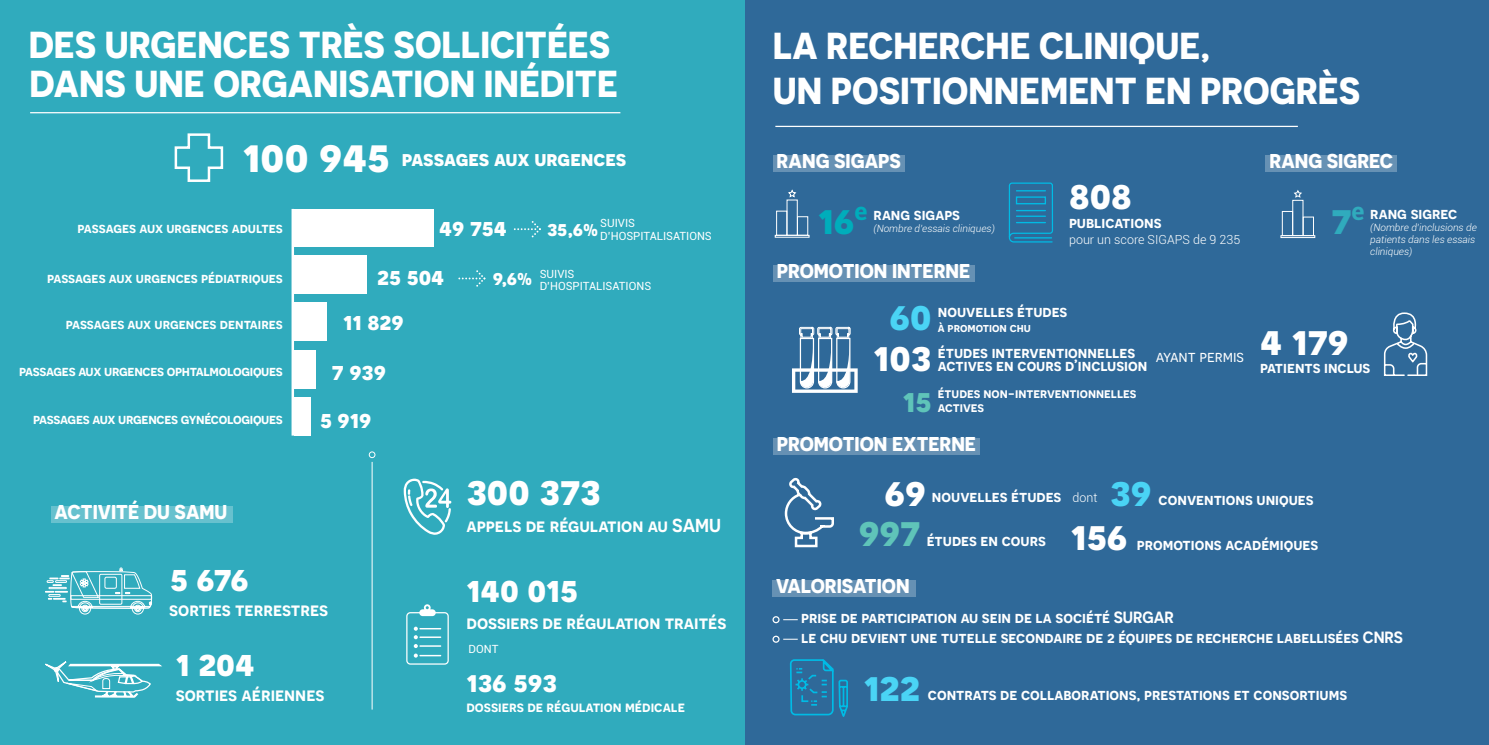
<style>
.page{position:relative;width:1489px;height:745px;background:#fff}
.page>*{position:absolute;margin:0;border:0;box-sizing:border-box;transform-origin:0 0}
.t1{font:700 47.5px "Novecentosans";color:#fff}
.t2{font:700 42.5px "Novecentosans";color:#fff}
.t3{font:700 42.5px "Novecentosans";color:#4ad4f5}
.t4{font:700 42.5px "Novecentosans";color:#5fc4b9}
.t5{font:700 42.5px "Novecentosans";color:#00adbb}
.t6{font:700 42.5px "Novecentosans";color:#30abbd}
.t7{font:700 37.5px "Novecentosans";color:#fff}
.t8{font:700 33.75px "Novecentosans";color:#5fc4b9}
.t9{font:700 30px "Novecentosans";color:#fff}
.t10{font:700 25px "Novecentosans";color:#fff}
.t11{font:700 21.25px "Novecentosans";color:#fff}
.t12{font:700 20px "Novecentosans";color:#fff}
.t13{font:600 18.75px "Novecentosans";color:#fff}
.t14{font:600 16.25px/13.8px "Novecentosans";color:#fff}
.t15{font:16.25px "Novecentosans";color:#fff}
.t16{font:600 15px "Novecentosans";color:#fff}
.t17{font:600 14.5px "Novecentosans";color:#fff}
.t18{font:600 14.5px "Novecentosans";letter-spacing:-.02em;color:#fff}
.t19{font:600 13.75px/13.8px "Novecentosans";color:#fff}
.t20{font:300 12.5px "Roboto";color:#fff}
.t21{font:600 12.5px "Novecentosans";color:#fff}
.t22{font:11.25px/12.5px "Roboto";color:#fff}
.t23{font:italic 300 10px/12px "Roboto";color:#fff}
</style>
<div class="page">
<div style="left:0;top:0;width:758px;height:744px;background:#30abbd"></div>
<hr style="left:30px;top:112px;width:590px;height:1px;background:#fff">
<svg style="left:403px;top:478px;width:48px;height:56px"></svg>
<svg style="left:174px;top:133px;width:50px;height:49px"></svg>
<hr style="left:372px;top:461px;width:1px;height:248px;background:#fff">
<div style="left:51px;top:506px;width:182px;height:16px;background:#67c1ce"></div>
<svg style="left:45px;top:567px;width:117px;height:131px"></svg>
<div style="left:406px;top:611px;width:43px;height:53px;border:1px solid #fff;border-radius:4px"></div>
<svg style="left:419px;top:604px;width:17px;height:11px"></svg>
<svg style="left:414px;top:626px;width:27px;height:21px"></svg>
<svg style="left:414px;top:653px;width:4px;height:4px"></svg>
<hr style="left:419px;top:654px;width:22px;height:2px;background:#fff">
<div style="left:294px;top:209px;width:139px;height:37px;background:#fff"></div>
<div style="left:294px;top:256px;width:72px;height:38px;background:#fff"></div>
<div style="left:294px;top:303px;width:33px;height:38px;background:#fff"></div>
<div style="left:294px;top:349px;width:22px;height:39px;background:#fff"></div>
<div style="left:294px;top:397px;width:16px;height:38px;background:#fff"></div>
<hr style="left:291px;top:209px;width:3px;height:226px;background:#fff">
<div style="left:745px;top:0;width:743px;height:744px;background:#2f6999"></div>
<hr style="left:775px;top:126px;width:522px;height:1px;background:#fff">
<svg style="left:1383px;top:312px;width:44px;height:64px"></svg>
<svg style="left:1008px;top:125px;width:45px;height:118px"></svg>
<div style="left:773px;top:265px;width:201px;height:16px;background:#6691b4"></div>
<div style="left:773px;top:155px;width:131px;height:16px;background:#6691b4"></div>
<div style="left:1265px;top:155px;width:131px;height:16px;background:#6691b4"></div>
<div style="left:773px;top:438px;width:206px;height:16px;background:#6691b4"></div>
<div style="left:772px;top:579px;width:143px;height:17px;background:#6691b4"></div>
<div style="left:776px;top:210px;width:11px;height:25px;border:1px solid #fff"></div>
<div style="left:786px;top:199px;width:11px;height:36px;border:1px solid #fff"></div>
<div style="left:797px;top:216px;width:11px;height:19px;border:1px solid #fff"></div>
<div style="left:774px;top:235px;width:35px;height:2px;border:1px solid #fff"></div>
<svg style="left:788px;top:189px;width:9px;height:9px"></svg>
<div style="left:1281px;top:211px;width:11px;height:25px;border:1px solid #fff"></div>
<div style="left:1292px;top:200px;width:11px;height:36px;border:1px solid #fff"></div>
<div style="left:1302px;top:216px;width:11px;height:20px;border:1px solid #fff"></div>
<div style="left:1280px;top:235px;width:34px;height:3px;border:1px solid #fff"></div>
<svg style="left:1293px;top:190px;width:9px;height:8px"></svg>
<div style="left:772px;top:615px;width:7px;height:8px;border:1px solid #fff;border-radius:50%"></div>
<div style="left:772px;top:635px;width:7px;height:7px;border:1px solid #fff;border-radius:50%"></div>
<svg style="left:783px;top:326px;width:74px;height:391px"></svg>
<svg style="left:369px;top:451px;width:6px;height:6px"></svg>
<svg style="left:514px;top:221px;width:27px;height:16px"></svg>
<svg style="left:458px;top:270px;width:27px;height:16px"></svg>
<p class="t7" style="left:29px;top:22px;width:583px">DES URGENCES TRÈS SOLLICITÉES</p>
<p class="t7" style="left:30px;top:61px;width:590px">DANS UNE ORGANISATION INÉDITE</p>
<p class="t1" style="left:243px;top:125px;width:149px">100 945</p>
<p class="t11" style="left:402px;top:146px;width:226px">passages aux urgences</p>
<p class="t17" style="left:78px;top:219px;width:207px">passages aux urgences adultes</p>
<p class="t17" style="left:47px;top:269px;width:237px">passages aux urgences pédiatriques</p>
<p class="t17" style="left:66px;top:315px;width:219px">passages aux urgences dentaires</p>
<p class="t18" style="left:19px;top:361px;width:265px">passages aux urgences ophtalmologiques</p>
<p class="t18" style="left:33px;top:410px;width:251px">passages aux urgences gynécologiques</p>
<p class="t12" style="left:55px;top:499px;width:174px">ACTIVITÉ DU SAMU</p>
<p class="t7" style="left:170px;top:554px;width:80px">5 676</p>
<p class="t10" style="left:439px;top:211px;width:69px">49 754</p>
<p class="t10" style="left:377px;top:260px;width:69px">25 504</p>
<p class="t10" style="left:343px;top:306px;width:62px">11 829</p>
<p class="t10" style="left:332px;top:355px;width:55px">7 939</p>
<p class="t10" style="left:320px;top:403px;width:53px">5 919</p>
<p class="t11" style="left:493px;top:264px;width:41px">9,6%</p>
<p class="t22" style="left:600px;top:216px;width:113px">SUIVIS<br>D’HOSPITALISATIONS</p>
<p class="t11" style="left:547px;top:216px;width:52px">35,6%</p>
<p class="t22" style="left:539px;top:267px;width:36px">SUIVIS</p>
<p class="t22" style="left:539px;top:279px;width:113px">D’HOSPITALISATIONS</p>
<p class="t2" style="left:466px;top:464px;width:136px">300 373</p>
<p class="t13" style="left:466px;top:513px;width:256px">appels de régulation au SAMU</p>
<p class="t7" style="left:466px;top:565px;width:113px">140 015</p>
<p class="t13" style="left:169px;top:597px;width:160px">sorties terrestres</p>
<p class="t7" style="left:176px;top:639px;width:80px">1 204</p>
<p class="t13" style="left:176px;top:682px;width:150px">sorties aériennes</p>
<p class="t13" style="left:466px;top:610px;width:261px">dossiers de régulation traités</p>
<p class="t22" style="left:468px;top:642px;width:31px">DONT</p>
<p class="t9" style="left:466px;top:662px;width:92px">136 593</p>
<p class="t16" style="left:466px;top:697px;width:220px">dossiers de régulation médicale</p>
<p class="t7" style="left:772px;top:23px;width:439px">LA RECHERCHE CLINIQUE,</p>
<p class="t7" style="left:772px;top:68px;width:588px">UN POSITIONNEMENT EN PROGRÈS</p>
<p class="t12" style="left:776px;top:148px;width:126px">RANG SIGAPS</p>
<p class="t12" style="left:1269px;top:148px;width:125px">RANG SIGREC</p>
<p class="t5" style="left:818px;top:192px;width:51px">16<sup>e</sup></p>
<p class="t14" style="left:873px;top:207px;width:88px">rang sigaps</p>
<p class="t23" style="left:873px;top:222px;width:123px">(Nombre d’essais cliniques)</p>
<p class="t12" style="left:776px;top:258px;width:195px">PROMOTION INTERNE</p>
<p class="t2" style="left:1069px;top:167px;width:64px">808</p>
<p class="t14" style="left:1069px;top:215px;width:94px">publications</p>
<p class="t20" style="left:1069px;top:230px;width:173px">pour un score SIGAPS de 9 235</p>
<p class="t14" style="left:937px;top:304px;width:131px">nouvelles études</p>
<p class="t21" style="left:937px;top:320px;width:94px">à promotion chu</p>
<p class="t3" style="left:889px;top:288px;width:43px">60</p>
<p class="t14" style="left:937px;top:344px;width:211px">études interventionnelles actives en cours d’inclusion</p>
<p class="t19" style="left:937px;top:385px;width:200px">études non-interventionnelles actives</p>
<p class="t2" style="left:873px;top:330px;width:59px">103</p>
<p class="t8" style="left:902px;top:378px;width:30px">15</p>
<p class="t15" style="left:1155px;top:347px;width:90px">ayant permis</p>
<p class="t12" style="left:776px;top:431px;width:201px">PROMOTION EXTERNE</p>
<p class="t6" style="left:1331px;top:193px;width:35px">7<sup>e</sup></p>
<p class="t14" style="left:1370px;top:206px;width:88px">rang sigrec</p>
<p class="t23" style="left:1370px;top:221px;width:108px">(Nombre d’inclusions de patients dans les essais cliniques)</p>
<p class="t2" style="left:1259px;top:313px;width:90px">4 179</p>
<p class="t14" style="left:1259px;top:360px;width:112px">patients inclus</p>
<p class="t2" style="left:884px;top:464px;width:43px">69</p>
<p class="t3" style="left:1110px;top:464px;width:43px">39</p>
<p class="t14" style="left:931px;top:488px;width:131px">nouvelles études</p>
<p class="t14" style="left:1158px;top:491px;width:156px">conventions uniques</p>
<p class="t20" style="left:1072px;top:488px;width:26px">dont</p>
<p class="t4" style="left:858px;top:504px;width:63px">997</p>
<p class="t14" style="left:926px;top:532px;width:121px">études en cours</p>
<p class="t2" style="left:1070px;top:508px;width:58px">156</p>
<p class="t14" style="left:1136px;top:537px;width:183px">promotions académiques</p>
<p class="t12" style="left:776px;top:573px;width:135px">VALORISATION</p>
<p class="t14" style="left:801px;top:610px;width:374px">prise de participation au sein de la société SURGAR</p>
<p class="t14" style="left:801px;top:629px;width:603px">le chu devient une tutelle secondaire de 2 équipes de recherche labellisées CNRS</p>
<p class="t3" style="left:863px;top:659px;width:58px">122</p>
<p class="t14" style="left:927px;top:686px;width:421px">contrats de collaborations, prestations et consortiums</p>
</div>
